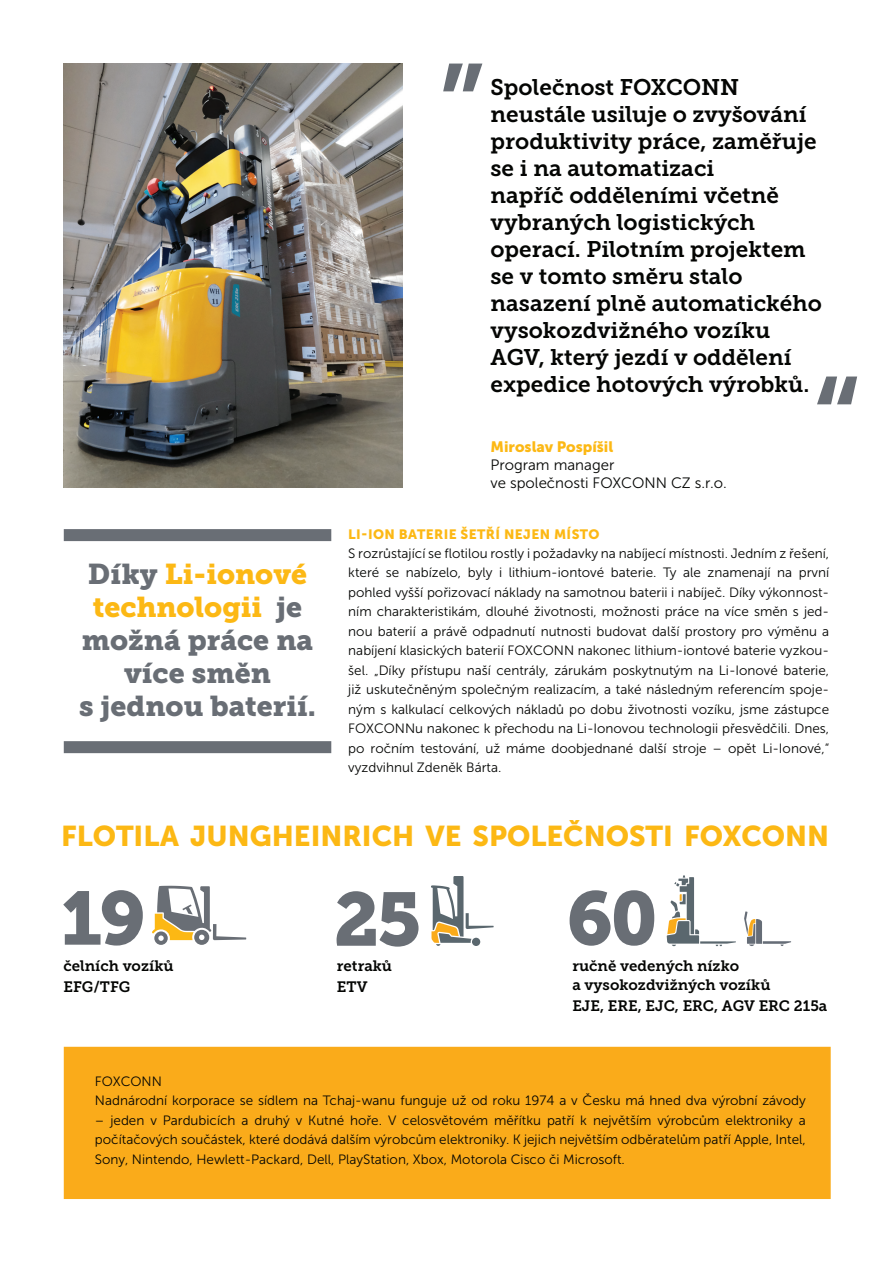
<style>
.page{position:relative;width:893px;height:1263px;background:#fff}
.page>*{position:absolute;margin:0;border:0;box-sizing:border-box;transform-origin:0 0}
.t1{font:120px "Museo Slab 700";color:#696e75}
.t2{font:75px "Museo Slab 900";color:#696e75}
.t3{font:28.5px/33px "Museo Slab 900";color:#696e75;text-align:center}
.t4{font:28.5px "Museo Sans 900";color:#fcb814}
.t5{font:22.5px/27px "Museo Slab 700";color:#040503}
.t6{font:15px/21px "Museo Slab 700";color:#040503}
.t7{font:15px/18px "Museo Sans 300";color:#040503}
.t8{font:15px "Museo Sans 900";color:#fcb814}
.t9{font:13.5px/19.5px "Museo Sans 300";color:#040503;text-align:justify}
.t10{font:13.5px "Museo Sans 900";letter-spacing:.03em;color:#fcb814}
.s1{color:#fcb814}
</style>
<div class="page">
<img style="left:64px;top:64px;width:338px;height:424px">
<div style="left:64px;top:529px;width:267px;height:12px;background:#696e75"></div>
<div style="left:64px;top:741px;width:267px;height:12px;background:#696e75"></div>
<div style="left:64px;top:1047px;width:767px;height:152px;background:#faab1a"></div>
<svg style="left:152px;top:886px;width:94px;height:59px"></svg>
<svg style="left:667px;top:875px;width:69px;height:71px"></svg>
<svg style="left:431px;top:876px;width:63px;height:70px"></svg>
<svg style="left:744px;top:911px;width:47px;height:35px"></svg>
<h3 class="t3" style="left:79px;top:557px;width:238px">Díky <span class="s1">Li-ionové technologii</span> je možná práce na více směn<br>s jednou baterií.</h3>
<h1 class="t1" style="left:439px;top:-31px;width:52px">„</h1>
<p class="t5" style="left:491px;top:74px;width:333px">Společnost FOXCONN neustále usiluje o zvyšování produktivity práce, zaměřuje se i na automatizaci<br>napříč odděleními včetně vybraných logistických operací. Pilotním projektem se v tomto směru stalo nasazení plně automatického vysokozdvižného vozíku<br>AGV, který jezdí v oddělení expedice hotových výrobků.</p>
<h1 class="t1" style="left:812px;top:354px;width:50px">“</h1>
<p class="t8" style="left:491px;top:438px;width:124px">Miroslav Pospíšil</p>
<p class="t7" style="left:491px;top:455px;width:238px">Program manager<br>ve společnosti FOXCONN CZ s.r.o.</p>
<p class="t10" style="left:348px;top:526px;width:253px">LI-ION BATERIE ŠETŘÍ NEJEN MÍSTO</p>
<p class="t9" style="left:348px;top:544px;width:482px">S rozrůstající se flotilou rostly i požadavky na nabíjecí místnosti. Jedním z řešení, které se nabízelo, byly i lithium-iontové baterie. Ty ale znamenají na první pohled vyšší pořizovací náklady na samotnou baterii i nabíječ. Díky výkonnost&shy;ním charakteristikám, dlouhé životnosti, možnosti práce na více směn s jed&shy;nou baterií a právě odpadnutí nutnosti budovat další prostory pro výměnu a nabíjení klasických baterií FOXCONN nakonec lithium-iontové baterie vyzkou&shy;šel. „Díky přístupu naší centrály, zárukám poskytnutým na Li-Ionové baterie, již uskutečněným společným realizacím, a také následným referencím spoje&shy;ným s kalkulací celkových nákladů po dobu životnosti vozíku, jsme zástupce FOXCONNu nakonec k přechodu na Li-Ionovou technologii přesvědčili. Dnes, po ročním testování, už máme doobjednané další stroje – opět Li-Ionové,“ vyzdvihnul Zdeněk Bárta.</p>
<h3 class="t4" style="left:61px;top:820px;width:769px">FLOTILA JUNGHEINRICH VE SPOLEČNOSTI FOXCONN</h3>
<h2 class="t2" style="left:61px;top:875px;width:86px">19</h2>
<p class="t6" style="left:63px;top:955px;width:112px">čelních vozíků<br>EFG/TFG</p>
<h2 class="t2" style="left:334px;top:876px;width:89px">25</h2>
<p class="t6" style="left:337px;top:955px;width:57px">retraků<br>ETV</p>
<h2 class="t2" style="left:566px;top:875px;width:93px">60</h2>
<p class="t6" style="left:572px;top:956px;width:200px;line-height:19.5px">ručně vedených nízko<br>a vysokozdvižných vozíků</p>
<p class="t6" style="left:572px;top:996px;width:257px">EJE, ERE, EJC, ERC, AGV ERC 215a</p>
<p class="t9" style="left:95px;top:1071px;width:712px">FOXCONN<br>Nadnárodní korporace se sídlem na Tchaj-wanu funguje už od roku 1974 a v Česku má hned dva výrobní závody</p>
<p class="t9" style="left:95px;top:1110px;width:712px">– jeden v Pardubicích a druhý v Kutné hoře. V celosvětovém měřítku patří k největším výrobcům elektroniky a počítačových součástek, které dodává dalším výrobcům elektroniky. K jejich největším odběratelům patří Apple, Intel, Sony, Nintendo, Hewlett-Packard, Dell, PlayStation, Xbox, Motorola Cisco či Microsoft.</p>
</div>
